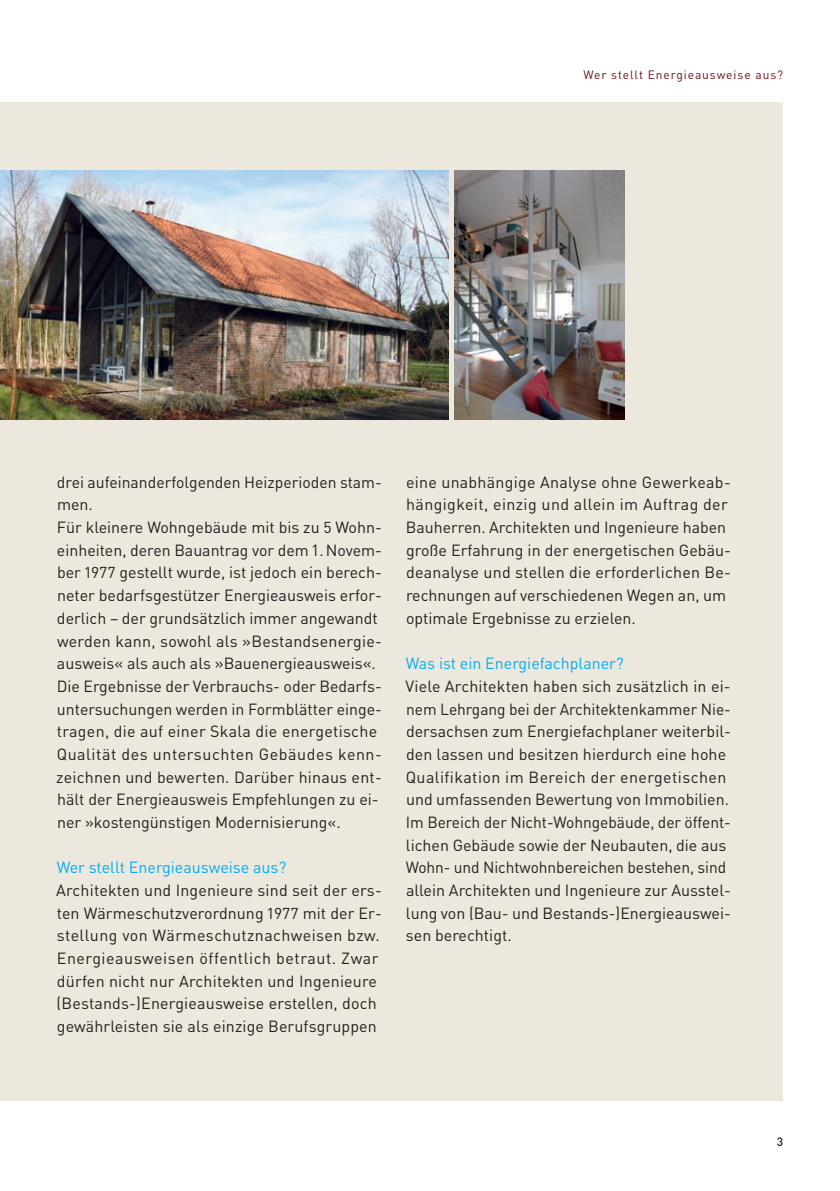
<style>
.page{position:relative;width:840px;height:1191px;background:#fff}
.page>*{position:absolute;margin:0;border:0;box-sizing:border-box;transform-origin:0 0}
.t1{font:16px/22.6px "DIN";color:#231f20}
.t2{font:16px "DIN";color:#00aeef}
.t3{font:12px "DIN";letter-spacing:.075em;color:#681317}
.s1{font-size:15.6px}
</style>
<div class="page">
<div style="left:0;top:102px;width:782px;height:998px;background:#ece8dd"></div>
<img style="left:0;top:170px;width:448px;height:250px">
<img style="left:454px;top:170px;width:170px;height:250px">
<p class="t3" style="left:583px;top:68px;width:201px">Wer stellt Energieausweise aus?</p>
<p class="t1" style="left:56px;top:470px;width:327px">drei auf-einanderfolgenden Heizperioden stam&shy;men.<br>Für kleinere Wohngebäude mit bis zu <span class="s1">5</span> Wohn&shy;einheiten, deren Bauantrag vor dem 1.Novem&shy;ber <span class="s1">1977</span> gestellt wurde, ist jedoch ein berech&shy;neter bedarfsgestützer Energieausweis erfor&shy;derlich – der grundsätzlich immer angewandt werden kann, sowohl als »Bestandsenergie&shy;ausweis« als auch als »Bauenergieausweis«.<br>Die Ergebnisse der Verbrauchs- oder Bedarfs&shy;un-tersuchungen werden in Formblätter einge&shy;tragen, die auf einer Skala die energetische Qualität des untersuchten Gebäudes kenn&shy;zeichnen und bewerten. Darüber hinaus ent&shy;hält der Energieausweis Empfehlungen zu ei&shy;ner »kostengünstigen Modernisierung«.</p>
<p class="t2" style="left:57px;top:857px;width:231px">Wer stellt Energieausweise aus?</p>
<p class="t1" style="left:56px;top:878px;width:327px">Architekten und I ngenieure sind seit der ers&shy;ten Wärmeschutzverordnung <span class="s1">1977</span> mit der Er&shy;stellung von Wärmeschutznachweisen bzw.<br>Energieausweisen öffentlich betraut. Zwar dürfen nicht nur Architekten und I ngenieure (Bestands-)Energieausweise erstellen, doch ge-währleisten sie als einzige Berufsgruppen</p>
<p class="t1" style="left:405px;top:470px;width:324px">eine unabhängige Analyse ohne Gewerkeab&shy;hängigkeit, einzig und allein im Auftrag der Bau- herren. Architekten und I nge-nieure haben gro-ße Erfahrung in der energe-tischen Ge-bäu&shy;deanalyse und stellen die erforder-lichen Be&shy;rechnun-gen auf verschiedenen Wegen an, um optimale Ergebnisse zu erzielen.</p>
<p class="t2" style="left:405px;top:653px;width:219px">Was ist ein Energiefachplaner?</p>
<p class="t1" style="left:405px;top:674px;width:327px">Viele Architekten haben sich zusätzlich in ei&shy;nem Lehrgang bei der Architektenkammer Nie&shy;dersachsen zum Energiefachplaner weiterbil&shy;den lassen und besitzen hierdurch eine hohe Qualifikation im Bereich der energetischen und umfassenden Bewertung von I mmobilien.<br>I m Bereich der Nicht-Wohngebäude, der öffent&shy;lichen Gebäude sowie der Neubauten, die aus Wohn- und Nichtwohnbereichen bestehen, sind allein Architekten und I ngenieure zur Aus-stel&shy;lung von (Bau- und Bestands-)Energieauswei&shy;sen berechtigt.</p>
</div>
